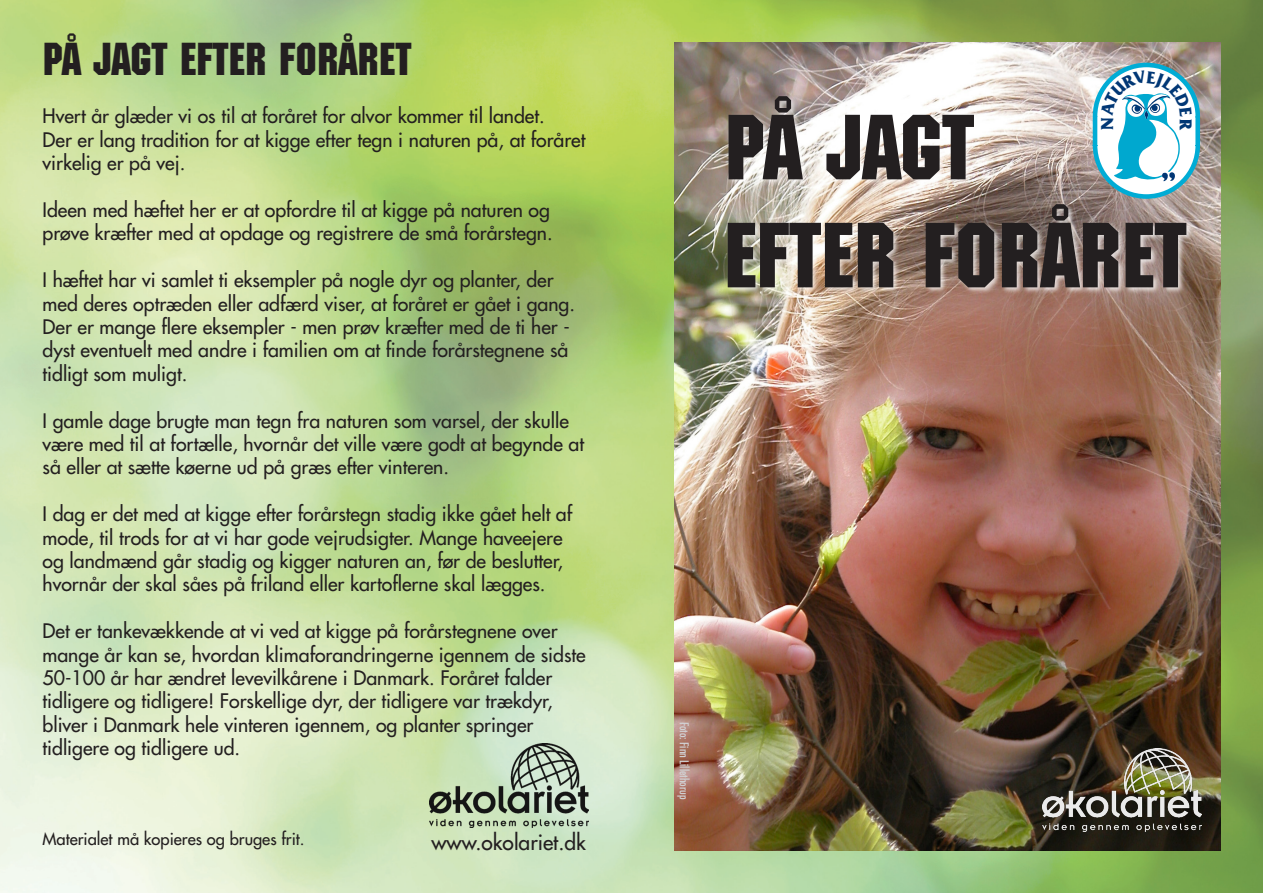
<style>
.page{position:relative;width:1263px;height:893px;background:#fff}
.page>*{position:absolute;margin:0;border:0;box-sizing:border-box;transform-origin:0 0}
.t1{font:90px "Machine Std";color:#231f20}
.t2{font:45px "Machine Std";color:#231f20}
.t3{font:500 21px "Futura Std";color:#231f20}
.t4{font:500 19.5px/23.4px "Futura Std";color:#231f20}
.t5{font:700 18px "Friz Quadrata";color:#013775}
.t6{font:500 16.5px "Futura Std";color:#231f20}
.t7{font:condensed 12px "Futura Std";color:#d1d2d4}
</style>
<div class="page">
<img style="left:0;top:0;width:1263px;height:893px">
<img style="left:674px;top:43px;width:546px;height:807px">
<img style="left:430px;top:744px;width:159px;height:83px">
<img style="left:1042px;top:748px;width:160px;height:84px">
<div style="left:726px;top:95px;width:467px;height:200px;background:#fff;opacity:.75"></div>
<svg style="left:1092px;top:61px;width:110px;height:138px"></svg>
<p class="t2" style="left:43px;top:33px;width:370px">PÅ JAGT EFTER FORÅRET</p>
<p class="t4" style="left:43px;top:105px;width:544px">Hvert år glæder vi os til at foråret for alvor kommer til landet.<br>Der er lang tradition for at kigge efter tegn i naturen på, at foråret virkelig er på vej.</p>
<p class="t4" style="left:43px;top:198px;width:512px">Ideen med hæftet her er at opfordre til at kigge på naturen og prøve kræfter med at opdage og registrere de små forårstegn.</p>
<p class="t4" style="left:43px;top:268px;width:534px">I hæftet har vi samlet ti eksempler på nogle dyr og planter, der med deres optræden eller adfærd viser, at foråret er gået i gang.<br>Der er mange flere eksempler - men prøv kræfter med de ti her - dyst eventuelt med andre i familien om at finde forårstegnene så tidligt som muligt.</p>
<p class="t4" style="left:43px;top:409px;width:543px">I gamle dage brugte man tegn fra naturen som varsel, der skulle være med til at fortælle, hvornår det ville være godt at begynde at så eller at sætte køerne ud på græs efter vinteren.</p>
<p class="t4" style="left:43px;top:502px;width:531px">I dag er det med at kigge efter forårstegn stadig ikke gået helt af mode, til trods for at vi har gode vejrudsigter. Mange haveejere og landmænd går stadig og kigger naturen an, før de beslutter, hvornår der skal såes på friland eller kartoflerne skal lægges.</p>
<p class="t4" style="left:43px;top:619px;width:545px">Det er tankevækkende at vi ved at kigge på forårstegnene over mange år kan se, hvordan klimaforandringerne igennem de sidste 50-100 år har ændret levevilkårene i Danmark. Foråret falder tidligere og tidligere! Forskellige dyr, der tidligere var trækdyr, bliver i Danmark hele vinteren igennem, og planter springer tidligere og tidligere ud.</p>
<p class="t6" style="left:43px;top:829px;width:264px">Materialet må kopieres og bruges frit.</p>
<p class="t3" style="left:432px;top:829px;width:156px">www.okolariet.dk</p>
<p class="t1" style="left:724px;top:95px;width:252px">PÅ JAGT</p>
<p class="t1" style="left:724px;top:203px;width:464px">EFTER FORÅRET</p>
<p class="t5" style="left:1097px;top:130px;width:14px;rotate:-90deg">N</p>
<p class="t5" style="left:1195px;top:119px;width:13px;rotate:90deg">R</p>
<p class="t7" style="left:691px;top:722px;width:79px;rotate:90deg">Foto: Finn Lillethorup</p>
</div>
